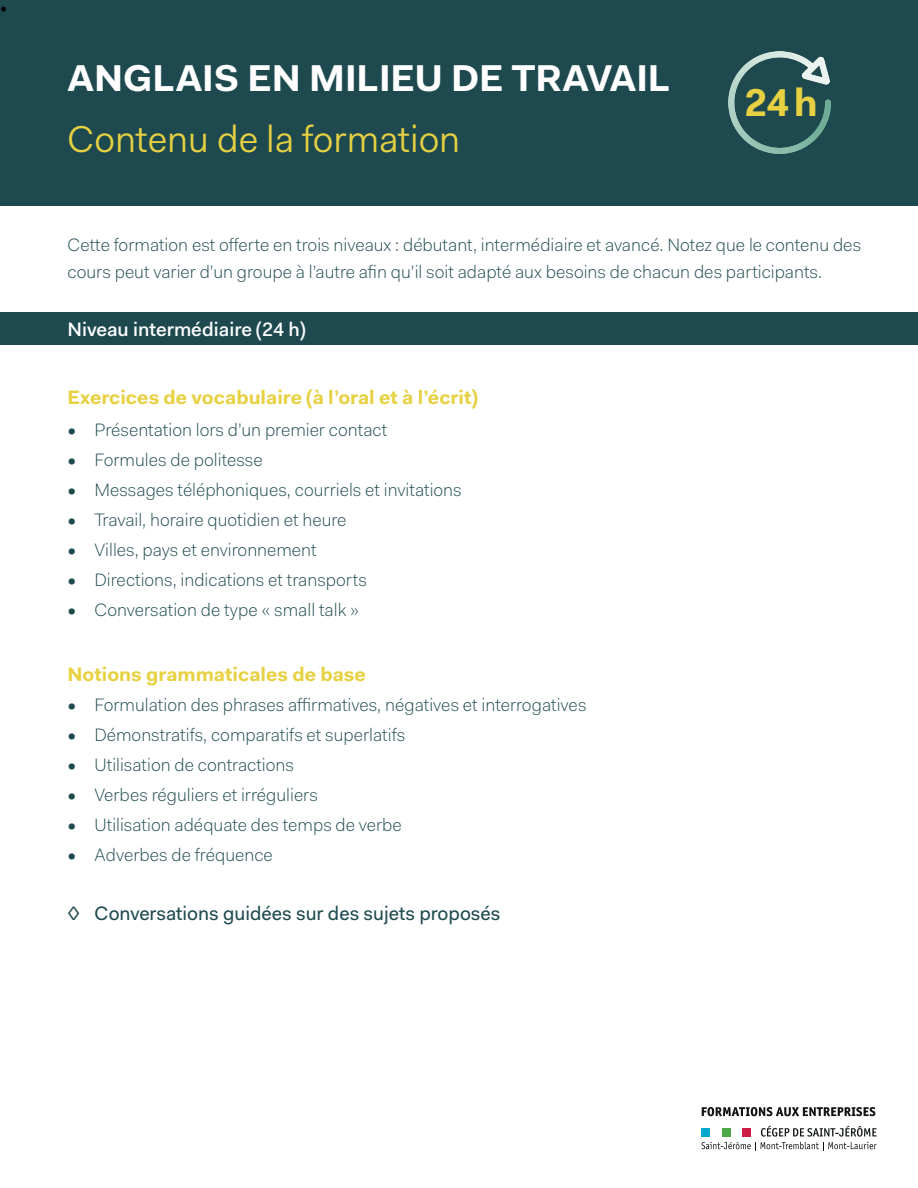
<style>
.page{position:relative;width:918px;height:1188px;background:#fff}
.page>*{position:absolute;margin:0;border:0;box-sizing:border-box;transform-origin:0 0}
.t1{font:700 39px "Fakt Pro";color:#e7d142}
.t2{font:700 37.5px "Fakt Pro";color:#fff}
.t3{font:37.5px "Fakt Pro Blond";color:#e7d142}
.t4{font:700 19.5px "Fakt Pro";color:#e7d142}
.t5{font:19.5px "Fakt Pro";color:#1e4a4f}
.t6{font:500 19.5px "Fakt Pro";color:#fff}
.t7{font:300 18px/27px "Fakt Pro";color:#1e4a4f}
.t8{font:18px "Minion Pro";color:#000}
</style>
<div class="page">
<div style="left:0;top:0;width:918px;height:205px;background:#1e4a4f"></div>
<img style="left:729px;top:52px;width:102px;height:102px">
<div style="left:0;top:312px;width:918px;height:33px;background:#1e4a4f"></div>
<svg style="left:702px;top:1107px;width:173px;height:9px"></svg>
<svg style="left:701px;top:1126px;width:176px;height:25px"></svg>
<div style="left:743px;top:1128px;width:8px;height:8px;background:#cd1d46"></div>
<div style="left:722px;top:1128px;width:8px;height:8px;background:#4ca847"></div>
<div style="left:701px;top:1128px;width:8px;height:8px;background:#05a8ce"></div>
<p class="t8" style="left:0;top:-5px;width:9px">•</p>
<h2 class="t2" style="left:68px;top:53px;width:604px">ANGLAIS EN MILIEU DE TRAVAIL</h2>
<h2 class="t3" style="left:68px;top:114px;width:394px">Contenu de la formation</h2>
<h1 class="t1" style="left:745px;top:77px;width:75px">24h</h1>
<p class="t7" style="left:68px;top:231px;width:795px">Cette formation est offerte en trois niveaux : débutant, intermédiaire et avancé. Notez que le contenu des cours peut varier d’un groupe à l’autre afin qu’il soit adapté aux besoins de chacun des participants.</p>
<p class="t6" style="left:67px;top:316px;width:240px">Niveau intermédiaire (24 h)</p>
<p class="t4" style="left:68px;top:385px;width:412px">Exercices de vocabulaire (à l’oral et à l’écrit)</p>
<p class="t7" style="left:68px;top:416px;width:321px">• Présentation lors d’un premier contact</p>
<p class="t7" style="left:68px;top:446px;width:197px">• Formules de politesse</p>
<p class="t7" style="left:68px;top:476px;width:396px">• Messages téléphoniques, courriels et invitations</p>
<p class="t7" style="left:68px;top:506px;width:281px">• Travail, horaire quotidien et heure</p>
<p class="t7" style="left:68px;top:536px;width:251px">• Villes, pays et environnement</p>
<p class="t7" style="left:68px;top:566px;width:301px">• Directions, indications et transports</p>
<p class="t7" style="left:68px;top:596px;width:293px">• Conversation de type « small talk »</p>
<p class="t4" style="left:68px;top:661px;width:300px">Notions grammaticales de base</p>
<p class="t7" style="left:68px;top:691px;width:520px">• Formulation des phrases affirmatives, négatives et interrogatives</p>
<p class="t7" style="left:68px;top:721px;width:339px">• Démonstratifs, comparatifs et superlatifs</p>
<p class="t7" style="left:68px;top:751px;width:228px">• Utilisation de contractions</p>
<p class="t7" style="left:68px;top:781px;width:252px">• Verbes réguliers et irréguliers</p>
<p class="t7" style="left:68px;top:811px;width:336px">• Utilisation adéquate des temps de verbe</p>
<p class="t7" style="left:68px;top:841px;width:207px">• Adverbes de fréquence</p>
<p class="t5" style="left:68px;top:900px;width:435px">◊ Conversations guidées sur des sujets proposés</p>
</div>
